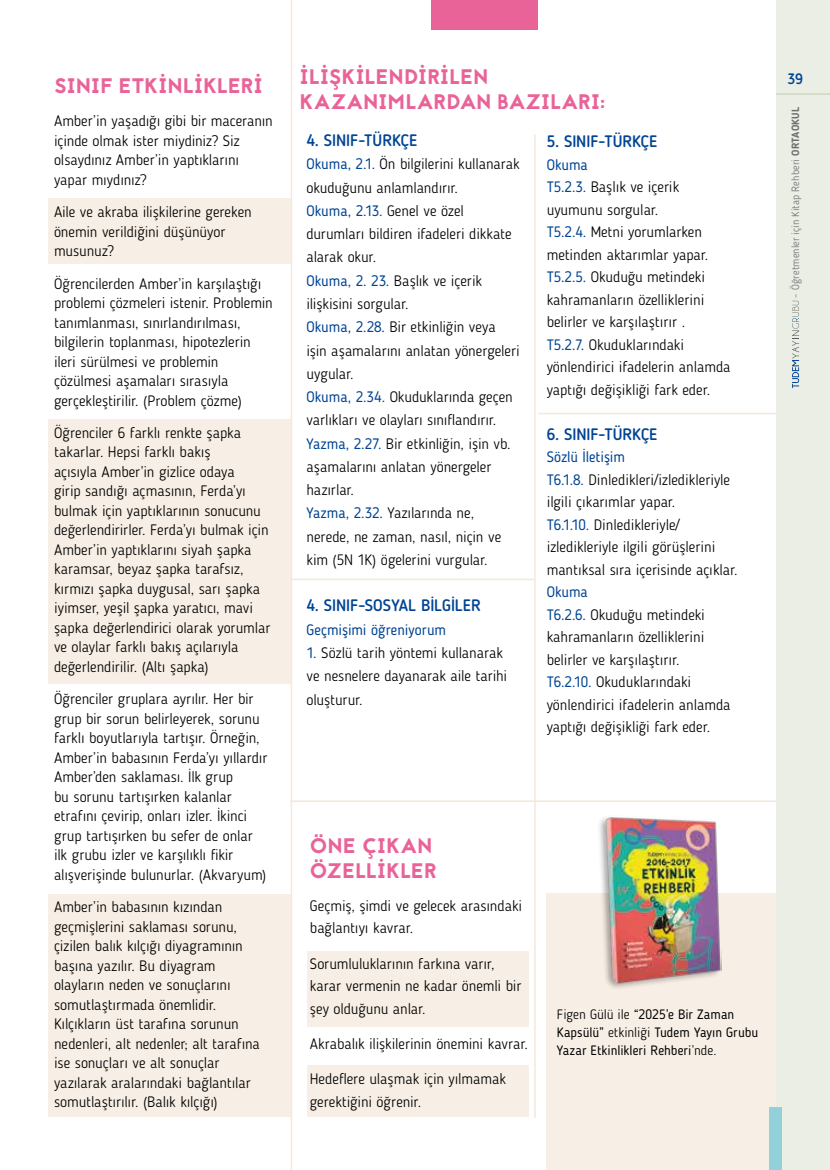
<style>
.page{position:relative;width:830px;height:1170px;background:#fff}
.page>*{position:absolute;margin:0;border:0;box-sizing:border-box;transform-origin:0 0}
.t1{font:21px/25.2px "Jaapokki";letter-spacing:.005em;color:#e96398}
.t2{font:500 16.5px "Blogger Sans";letter-spacing:-.01em;color:#004494}
.t3{font:300 15px/19.5px "Blogger Sans";color:#000}
.t4{font:15px "Blogger Sans";color:#004494}
.t5{font:500 15px "Blogger Sans";color:#004494}
.t6{font:13.5px/18px "Blogger Sans";color:#000}
.t7{font:300 10.5px "Blogger Sans";letter-spacing:.01em;color:#707172}
.s1{font-weight:400;color:#004494}
.s2{font-weight:300}
.s3{font-weight:700}
</style>
<div class="page">
<div style="left:775px;top:0;width:54px;height:1169px;background:#eaeee4"></div>
<hr style="left:775px;top:93px;width:54px;height:2px;background:#e1e7d9">
<svg style="left:792px;top:301px;width:6px;height:87px"></svg>
<div style="left:48px;top:199px;width:243px;height:65px;background:#f7efe5"></div>
<div style="left:48px;top:419px;width:243px;height:265px;background:#f7efe5"></div>
<div style="left:48px;top:893px;width:243px;height:223px;background:#f7efe5"></div>
<div style="left:546px;top:893px;width:229px;height:276px;background:#f7efe5"></div>
<div style="left:307px;top:951px;width:221px;height:76px;background:#f7efe5"></div>
<div style="left:307px;top:1064px;width:221px;height:52px;background:#f7efe5"></div>
<div style="left:769px;top:1107px;width:13px;height:62px;background:#93d1da"></div>
<div style="left:431px;top:0;width:107px;height:30px;background:#e96398"></div>
<hr style="left:292px;top:578px;width:242px;height:2px;background:#f4e8da">
<hr style="left:538px;top:413px;width:237px;height:1px;background:#f4e8da">
<hr style="left:290px;top:800px;width:485px;height:1px;background:#f4e8da">
<hr style="left:534px;top:134px;width:1px;height:983px;background:#f4e8da">
<hr style="left:290px;top:0;width:2px;height:1169px;background:#f4e8da">
<img style="left:599px;top:817px;width:121px;height:171px">
<h1 class="t1" style="left:54px;top:74px;width:210px">SINIF ETKİNLİKLERİ</h1>
<h1 class="t1" style="left:300px;top:65px;width:306px">İLİŞKİLENDİRİLEN<br>KAZANIMLARDAN BAZILARI:</h1>
<p class="t3" style="left:54px;top:111px;width:220px">Amber’in yaşadığı gibi bir maceranın içinde olmak ister miydiniz? Siz olsaydınız Amber’in yaptıklarını yapar mıydınız?</p>
<p class="t3" style="left:54px;top:202px;width:199px">Aile ve akraba ilişkilerine gereken önemin verildiğini düşünüyor musunuz?</p>
<p class="t3" style="left:54px;top:273px;width:220px">Öğrencilerden Amber’in karşılaştığı problemi çözmeleri istenir. Problemin tanımlanması, sınırlandırılması, bilgilerin toplanması, hipotezlerin ileri sürülmesi ve problemin çözülmesi aşamaları sırasıyla gerçekleştirilir. (Problem çözme)</p>
<p class="t3" style="left:54px;top:423px;width:218px">Öğrenciler 6 farklı renkte şapka takarlar. Hepsi farklı bakış<br>açısıyla Amber’in gizlice odaya<br>girip sandığı açmasının, Ferda’yı bulmak için yaptıklarının sonucunu değerlendirirler. Ferda’yı bulmak için Amber’in yaptıklarını siyah şapka karamsar, beyaz şapka tarafsız, kırmızı şapka duygusal, sarı şapka iyimser, yeşil şapka yaratıcı, mavi şapka değerlendirici olarak yorumlar ve olaylar farklı bakış açılarıyla değerlendirilir. (Altı şapka)</p>
<p class="t3" style="left:54px;top:689px;width:215px">Öğrenciler gruplara ayrılır. Her bir grup bir sorun belirleyerek, sorunu farklı boyutlarıyla tartışır. Örneğin, Amber’in babasının Ferda’yı yıllardır Amber’den saklaması. İlk grup<br>bu sorunu tartışırken kalanlar etrafını çevirip, onları izler. İkinci grup tartışırken bu sefer de onlar ilk grubu izler ve karşılıklı fikir alışverişinde bulunurlar. (Akvaryum)</p>
<p class="t3" style="left:54px;top:897px;width:207px">Amber’in babasının kızından geçmişlerini saklaması sorunu, çizilen balık kılçığı diyagramının başına yazılır. Bu diyagram olayların neden ve sonuçlarını somutlaştırmada önemlidir.<br>Kılçıkların üst tarafına sorunun nedenleri, alt nedenler; alt tarafına ise sonuçları ve alt sonuçlar yazılarak aralarındaki bağlantılar somutlaştırılır. (Balık kılçığı)</p>
<p class="t3" style="left:310px;top:894px;width:214px;line-height:22.5px">Geçmiş, şimdi ve gelecek arasındaki bağlantıyı kavrar.</p>
<p class="t2" style="left:306px;top:130px;width:103px">4. SINIF-TÜRKÇE</p>
<p class="t3" style="left:306px;top:152px;width:215px;line-height:23.2px"><span class="s1">Okuma, 2.1.</span> Ön bilgilerini kullanarak okuduğunu anlamlandırır.<br><span class="s1">Okuma, 2.13.</span> Genel ve özel durumları bildiren ifadeleri dikkate alarak okur.<br><span class="s1">Okuma, 2. 23.</span> Başlık ve içerik ilişkisini sorgular.<br><span class="s1">Okuma, 2.28.</span> Bir etkinliğin veya işin aşamalarını anlatan yönergeleri uygular.<br><span class="s1">Okuma, 2.34.</span> Okuduklarında geçen varlıkları ve olayları sınıflandırır.<br><span class="s1">Yazma, 2.27.</span> Bir etkinliğin, işin vb. aşamalarını anlatan yönergeler hazırlar.<br><span class="s1">Yazma, 2.32.</span> Yazılarında ne, nerede, ne zaman, nasıl, niçin ve kim (5N 1K) ögelerini vurgular.</p>
<p class="t2" style="left:306px;top:595px;width:176px">4. SINIF-SOSYAL BİLGİLER</p>
<p class="t4" style="left:306px;top:620px;width:141px">Geçmişimi öğreniyorum</p>
<p class="t3" style="left:306px;top:641px;width:202px;line-height:23.2px"><span class="s1">1.</span> Sözlü tarih yöntemi kullanarak ve nesnelere dayanarak aile tarihi oluşturur.</p>
<h1 class="t1" style="left:310px;top:833px;width:128px">ÖNE ÇIKAN<br>ÖZELLİKLER</h1>
<p class="t3" style="left:310px;top:952px;width:213px;line-height:22.5px">Sorumluluklarının farkına varır, karar vermenin ne kadar önemli bir şey olduğunu anlar.</p>
<p class="t3" style="left:310px;top:1033px;width:219px">Akrabalık ilişkilerinin önemini kavrar.</p>
<p class="t3" style="left:310px;top:1067px;width:197px;line-height:22.5px">Hedeflere ulaşmak için yılmamak gerektiğini öğrenir.</p>
<p class="t2" style="left:546px;top:131px;width:103px">5. SINIF-TÜRKÇE</p>
<p class="t3" style="left:546px;top:153px;width:185px;line-height:22.5px"><span class="s1">Okuma<br>T5.2.3.</span> Başlık ve içerik uyumunu sorgular.<br><span class="s1">T5.2.4.</span> Metni yorumlarken metinden aktarımlar yapar.<br><span class="s1">T5.2.5.</span> Okuduğu metindeki kahramanların özelliklerini belirler ve karşılaştırır .<br><span class="s1">T5.2.7.</span> Okuduklarındaki yönlendirici ifadelerin anlamda yaptığı değişikliği fark eder.</p>
<p class="t2" style="left:546px;top:424px;width:103px">6. SINIF-TÜRKÇE</p>
<p class="t3" style="left:546px;top:445px;width:192px;line-height:22.5px"><span class="s1">Sözlü İletişim<br>T6.1.8.</span> Dinledikleri/izledikleriyle ilgili çıkarımlar yapar.<br><span class="s1">T6.1.10.</span> Dinledikleriyle/ izledikleriyle ilgili görüşlerini mantıksal sıra içerisinde açıklar.</p>
<p class="t3" style="left:546px;top:580px;width:185px;line-height:22.5px"><span class="s1">Okuma<br>T6.2.6.</span> Okuduğu metindeki kahramanların özelliklerini belirler ve karşılaştırır.<br><span class="s1">T6.2.10.</span> Okuduklarındaki yönlendirici ifadelerin anlamda yaptığı değişikliği fark eder.</p>
<p class="t6" style="left:556px;top:1005px;width:203px"><span class="s2">Figen Gülü ile</span> “2025’e Bir Zaman<br>Kapsülü” <span class="s2">etkinliği</span> Tudem Yayın Grubu<br>Yazar Etkinlikleri Rehberi<span class="s2">’nde.</span></p>
<p class="t5" style="left:787px;top:69px;width:17px">39</p>
<p class="t7" style="left:788px;top:297px;width:192px;rotate:-90deg">- Öğretmenler için Kitap Rehberi <span class="s3">ORTAOKUL</span></p>
</div>
